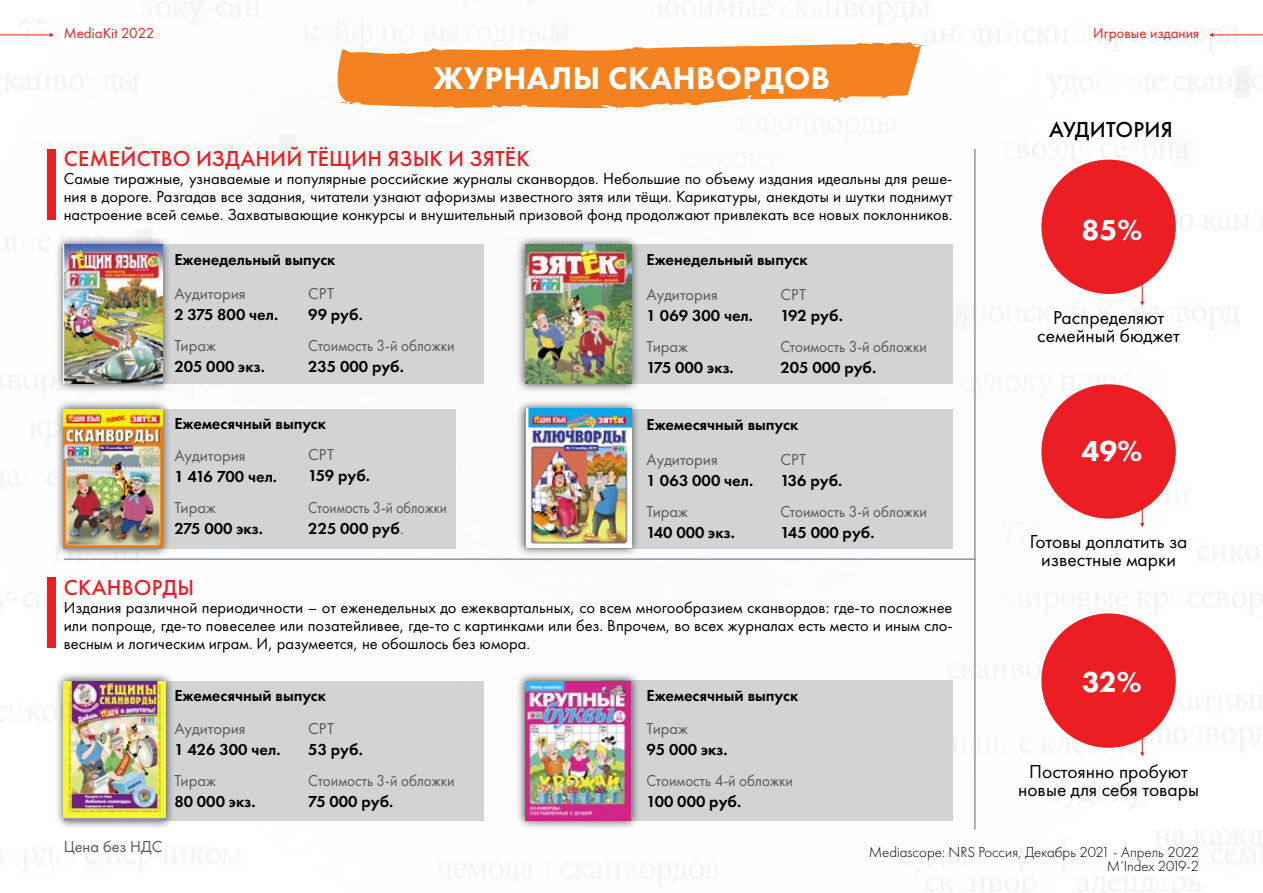
<style>
.page{position:relative;width:1263px;height:893px;background:#fff}
.page>*{position:absolute;margin:0;border:0;box-sizing:border-box;transform-origin:0 0}
.t1{font:800 32.4px "Futura PT";letter-spacing:.01em;color:#fff}
.t2{font:800 30px "Futura PT";color:#fff}
.t3{font:500 22.5px "Futura PT";letter-spacing:.01em;color:#ed1d24}
.t4{font:500 22.5px "Futura PT";letter-spacing:.01em;color:#000}
.t5{font:19.5px/18px "Futura PT";color:#000;text-align:center}
.t6{font:16.5px/18px "Futura PT";color:#000;text-align:justify}
.t7{font:600 16.5px "Futura PT";color:#000}
.t8{font:16.5px "Futura PT";color:#58595b}
.t9{font:16.5px "Futura PT";color:#58595b;scale:.92 1}
.t10{font:16.5px/21px "Futura PT";color:#58595b;scale:.87 1}
.t11{font:600 16.5px "Futura PT";letter-spacing:-.025em;color:#000}
.t12{font:300 15px/13.5px "Futura PT";color:#000;text-align:right}
.t13{font:15px "Futura PT";color:#ed1d24}
.s1{font-weight:600;color:#000}
</style>
<div class="page">
<img style="left:0;top:0;width:1263px;height:893px">
<hr style="left:0;top:35px;width:51px;height:1px;background:#ed1d24">
<hr style="left:1211px;top:35px;width:52px;height:1px;background:#ed1d24">
<svg style="left:50px;top:33px;width:4px;height:4px"></svg>
<svg style="left:1209px;top:33px;width:4px;height:4px"></svg>
<div style="left:107px;top:409px;width:348px;height:140px;background:#d1d3d4"></div>
<div style="left:107px;top:244px;width:377px;height:140px;background:#d1d3d4"></div>
<div style="left:107px;top:681px;width:377px;height:140px;background:#d1d3d4"></div>
<div style="left:600px;top:681px;width:352px;height:140px;background:#d1d3d4"></div>
<div style="left:600px;top:244px;width:352px;height:140px;background:#d1d3d4"></div>
<div style="left:600px;top:409px;width:352px;height:140px;background:#d1d3d4"></div>
<svg style="left:330px;top:41px;width:595px;height:68px"></svg>
<div style="left:516px;top:235px;width:124px;height:158px;background:#000;opacity:.75"></div>
<img style="left:525px;top:244px;width:106px;height:140px">
<div style="left:516px;top:399px;width:124px;height:158px;background:#000;opacity:.75"></div>
<img style="left:526px;top:408px;width:105px;height:139px">
<div style="left:55px;top:672px;width:120px;height:158px;background:#000;opacity:.75"></div>
<div style="left:64px;top:681px;width:101px;height:140px;background:#939598"></div>
<img style="left:64px;top:681px;width:101px;height:137px">
<div style="left:516px;top:672px;width:124px;height:158px;background:#000;opacity:.75"></div>
<img style="left:525px;top:681px;width:105px;height:139px">
<div style="left:55px;top:235px;width:116px;height:158px;background:#000;opacity:.75"></div>
<img style="left:64px;top:244px;width:98px;height:140px">
<div style="left:55px;top:400px;width:116px;height:158px;background:#000;opacity:.75"></div>
<img style="left:64px;top:409px;width:98px;height:139px">
<hr style="left:64px;top:558px;width:912px;height:2px;background:#939598">
<hr style="left:974px;top:149px;width:2px;height:681px;background:#939598">
<hr style="left:1142px;top:252px;width:1px;height:51px;background:#ed1d24">
<svg style="left:1140px;top:301px;width:4px;height:4px"></svg>
<hr style="left:1142px;top:473px;width:1px;height:52px;background:#ed1d24">
<svg style="left:1140px;top:523px;width:4px;height:4px"></svg>
<hr style="left:1142px;top:673px;width:1px;height:81px;background:#ed1d24">
<svg style="left:1140px;top:752px;width:4px;height:4px"></svg>
<div style="left:1041px;top:160px;width:135px;height:134px;background:#ed1d24;border-radius:50%"></div>
<div style="left:1041px;top:384px;width:135px;height:135px;background:#ed1d24;border-radius:50%"></div>
<div style="left:1041px;top:613px;width:135px;height:135px;background:#ed1d24;border-radius:50%"></div>
<div style="left:47px;top:149px;width:8px;height:70px;background:#ed1d24"></div>
<div style="left:47px;top:578px;width:8px;height:70px;background:#ed1d24"></div>
<p class="t13" style="left:64px;top:24px;width:92px">MediaKit 2022</p>
<p class="t13" style="left:1093px;top:24px;width:107px">Игровые издания</p>
<h1 class="t1" style="left:433px;top:57px;width:398px">ЖУРНАЛЫ СКАНВОРДОВ</h1>
<h3 class="t3" style="left:64px;top:145px;width:467px">СЕМЕЙСТВО ИЗДАНИЙ ТЁЩИН ЯЗЫК И ЗЯТЁК</h3>
<p class="t6" style="left:64px;top:170px;width:890px">Самые тиражные, узнаваемые и популярные российские журналы сканвордов. Небольшие по объему издания идеальны для реше&shy;ния в дороге. Разгадав все задания, читатели узнают афоризмы известного зятя или тёщи. Карикатуры, анекдоты и шутки поднимут настроение всей семье. Захватывающие конкурсы и внушительный призовой фонд продолжают привлекать все новых поклонников.</p>
<p class="t7" style="left:174px;top:249px;width:163px">Еженедельный выпуск</p>
<p class="t8" style="left:174px;top:284px;width:73px">Аудитория</p>
<p class="t7" style="left:174px;top:304px;width:105px">2 375 800 чел.</p>
<p class="t8" style="left:174px;top:336px;width:43px">Тираж</p>
<p class="t7" style="left:174px;top:356px;width:92px">205 000 экз.</p>
<p class="t8" style="left:308px;top:284px;width:27px">СРТ</p>
<p class="t7" style="left:308px;top:304px;width:56px">99 руб.</p>
<p class="t9" style="left:308px;top:336px;width:161px">Стоимость 3-й обложки</p>
<p class="t7" style="left:308px;top:356px;width:97px">235 000 руб.</p>
<p class="t7" style="left:174px;top:413px;width:153px">Ежемесячный выпуск</p>
<p class="t8" style="left:174px;top:445px;width:73px">Аудитория</p>
<p class="t11" style="left:174px;top:466px;width:104px">1 416 700 чел.</p>
<p class="t8" style="left:174px;top:498px;width:43px">Тираж</p>
<p class="t7" style="left:174px;top:518px;width:90px">275 000 экз.</p>
<p class="t8" style="left:308px;top:445px;width:27px">СРТ</p>
<p class="t7" style="left:308px;top:465px;width:63px">159 руб.</p>
<p class="t10" style="left:308px;top:497px;width:161px">Стоимость 3-й обложки<br><span class="s1">225 000 руб</span>.</p>
<p class="t7" style="left:646px;top:249px;width:163px">Еженедельный выпуск</p>
<p class="t8" style="left:646px;top:285px;width:73px">Аудитория</p>
<p class="t7" style="left:646px;top:305px;width:108px">1 069 300 чел.</p>
<p class="t8" style="left:646px;top:337px;width:43px">Тираж</p>
<p class="t7" style="left:646px;top:358px;width:89px">175 000 экз.</p>
<p class="t8" style="left:780px;top:285px;width:27px">СРТ</p>
<p class="t7" style="left:780px;top:305px;width:64px">192 руб.</p>
<p class="t9" style="left:780px;top:337px;width:161px">Стоимость 3-й обложки</p>
<p class="t7" style="left:780px;top:358px;width:97px">205 000 руб.</p>
<p class="t7" style="left:646px;top:414px;width:153px">Ежемесячный выпуск</p>
<p class="t8" style="left:646px;top:449px;width:73px">Аудитория</p>
<p class="t7" style="left:646px;top:470px;width:108px">1 063 000 чел.</p>
<p class="t8" style="left:646px;top:502px;width:43px">Тираж</p>
<p class="t7" style="left:646px;top:522px;width:90px">140 000 экз.</p>
<p class="t8" style="left:780px;top:449px;width:27px">СРТ</p>
<p class="t7" style="left:780px;top:470px;width:64px">136 руб.</p>
<p class="t9" style="left:780px;top:502px;width:161px">Стоимость 3-й обложки</p>
<p class="t7" style="left:780px;top:522px;width:96px">145 000 руб.</p>
<h3 class="t3" style="left:64px;top:574px;width:132px">СКАНВОРДЫ</h3>
<p class="t6" style="left:64px;top:598px;width:890px">Издания различной периодичности – от еженедельных до ежеквартальных, со всем многообразием сканвордов: где-то посложнее или попроще, где-то повеселее или позатейливее, где-то с картинками или без. Впрочем, во всех журналах есть место и иным сло&shy;весным и логическим играм. И, разумеется, не обошлось без юмора.</p>
<p class="t7" style="left:174px;top:686px;width:153px">Ежемесячный выпуск</p>
<p class="t8" style="left:174px;top:718px;width:73px">Аудитория</p>
<p class="t7" style="left:174px;top:739px;width:108px">1 426 300 чел.</p>
<p class="t8" style="left:174px;top:771px;width:43px">Тираж</p>
<p class="t7" style="left:174px;top:791px;width:83px">80 000 экз.</p>
<p class="t8" style="left:308px;top:718px;width:27px">СРТ</p>
<p class="t7" style="left:308px;top:739px;width:56px">53 руб.</p>
<p class="t9" style="left:308px;top:771px;width:161px">Стоимость 3-й обложки</p>
<p class="t7" style="left:308px;top:791px;width:87px">75 000 руб.</p>
<p class="t7" style="left:646px;top:686px;width:153px">Ежемесячный выпуск</p>
<p class="t8" style="left:646px;top:718px;width:43px">Тираж</p>
<p class="t7" style="left:646px;top:739px;width:83px">95 000 экз.</p>
<p class="t9" style="left:646px;top:771px;width:161px">Стоимость 4-й обложки</p>
<p class="t7" style="left:646px;top:791px;width:96px">100 000 руб.</p>
<h3 class="t4" style="left:1049px;top:116px;width:125px">АУДИТОРИЯ</h3>
<h2 class="t2" style="left:1081px;top:211px;width:62px">85%</h2>
<p class="t5" style="left:1037px;top:308px;width:144px">Распределяют семейный бюджет</p>
<h2 class="t2" style="left:1081px;top:432px;width:62px">49%</h2>
<p class="t5" style="left:1030px;top:532px;width:159px">Готовы доплатить за известные марки</p>
<h2 class="t2" style="left:1082px;top:663px;width:61px">32%</h2>
<p class="t5" style="left:1018px;top:762px;width:182px">Постоянно пробуют новые для себя товары</p>
<p class="t8" style="left:64px;top:836px;width:100px">Цена без НДС</p>
<p class="t12" style="left:869px;top:846px;width:332px">Mediascope: NRS Россия, Декабрь 2021 - Апрель 2022<br>M’Index 2019-2</p>
</div>
